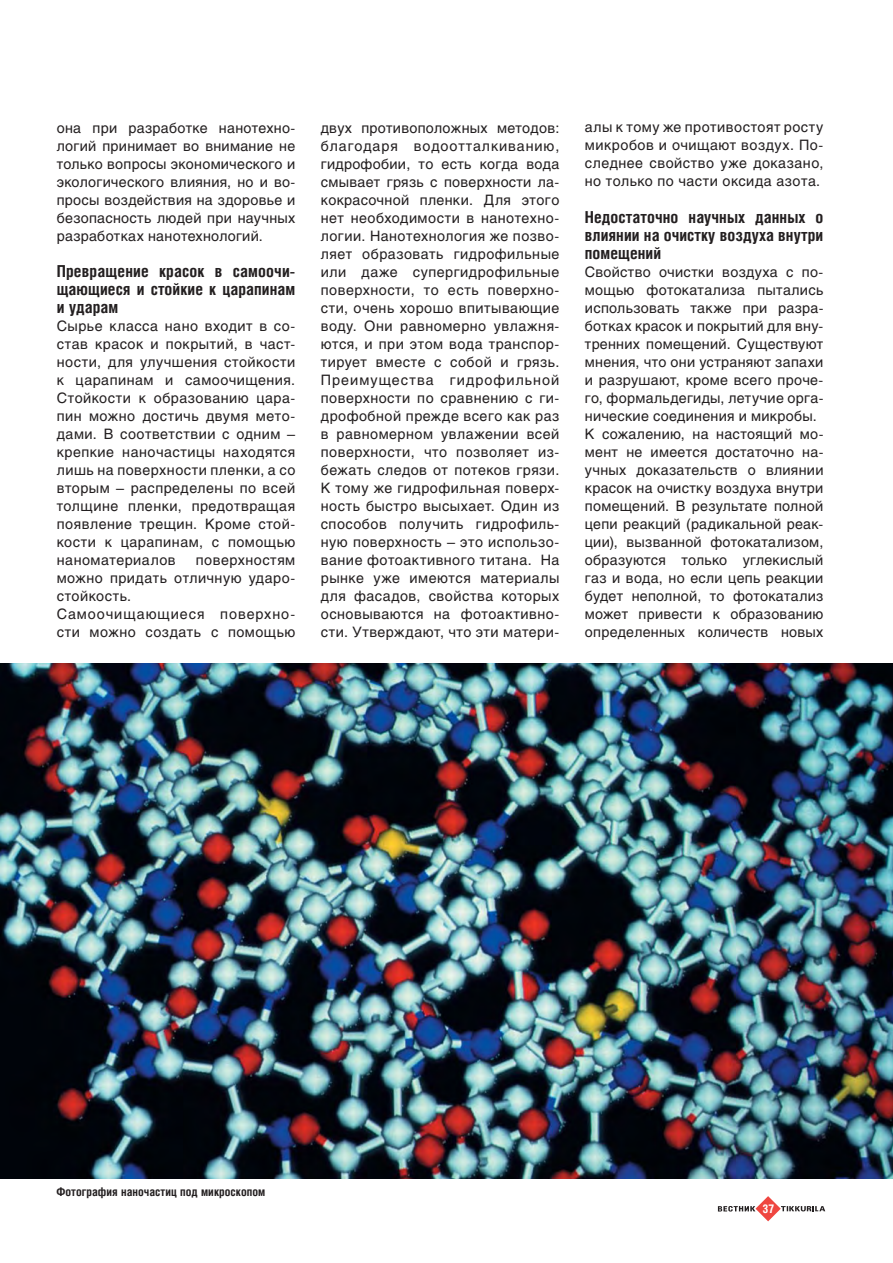
<style>
.page{position:relative;width:893px;height:1263px;background:#fff}
.page>*{position:absolute;margin:0;border:0;box-sizing:border-box;transform-origin:0 0}
.t1{font:700 16.5px/18px "Helios Cond";letter-spacing:.005em;color:#231f20;text-align:justify}
.t2{font:14.25px/18px "Helios";letter-spacing:.02em;color:#231f20;text-align:justify}
.t3{font:700 12px "Helios Cond";letter-spacing:.005em;color:#231f20}
.t4{font:700 12px "Helios Cond";color:#fff}
</style>
<div class="page">
<svg style="left:718px;top:1196px;width:107px;height:25px"></svg>
<img style="left:0;top:663px;width:893px;height:515px">
<p class="t2" style="left:57px;top:120px;width:240px">она при разработке нанотехно&shy;логий принимает во внимание не только вопросы экономического и экологического влияния, но и во&shy;просы воздействия на здоровье и безопасность людей при научных разработках нанотехнологий.</p>
<p class="t1" style="left:57px;top:263px;width:240px">Превращение красок в самоочи&shy;щающиеся и стойкие к царапинам и ударам</p>
<p class="t2" style="left:57px;top:318px;width:240px">Сырье класса нано входит в со&shy;став красок и покрытий, в част&shy;ности, для улучшения стойкости к царапинам и самоочищения.<br>Стойкости к образованию цара&shy;пин можно достичь двумя мето&shy;дами. В соответствии с одним – крепкие наночастицы находятся лишь на поверхности пленки, а со вторым – распределены по всей толщине пленки, предотвращая появление трещин. Кроме стой&shy;кости к царапинам, с помощью наноматериалов</p>
<p class="t2" style="left:57px;top:552px;width:240px;text-align:left;text-indent:139px">поверхностям можно придать отличную ударо&shy;стойкость.<br>Самоочищающиеся поверхно&shy;сти можно создать с помощью</p>
<p class="t2" style="left:321px;top:120px;width:240px">двух противоположных методов: благодаря водоотталкиванию, гидрофобии, то есть когда вода смывает грязь с поверхности ла&shy;кокрасочной пленки. Для этого нет необходимости в нанотехно&shy;логии. Нанотехнология же позво&shy;ляет образовать гидрофильные или даже супергидрофильные поверхности, то есть поверхно&shy;сти, очень хорошо впитывающие воду. Они равномерно увлажня&shy;ются, и при этом вода транспор&shy;тирует вместе с собой и грязь.<br>Преимущества гидрофильной поверхности по сравнению с ги&shy;дрофобной прежде всего как раз в равномерном увлажении всей поверхности, что позволяет из&shy;бежать следов от потеков грязи.<br>К тому же гидрофильная поверх&shy;ность быстро высыхает. Один из способов получить гидрофиль&shy;ную поверхность – это использо&shy;вание фотоактивного титана. На рынке уже имеются материалы для фасадов, свойства которых основываются на фотоактивно&shy;сти. Утверждают, что эти матери-</p>
<p class="t2" style="left:585px;top:120px;width:240px">алы к тому же противостоят росту микробов и очищают воздух. По&shy;следнее свойство уже доказано, но только по части оксида азота.</p>
<p class="t1" style="left:585px;top:209px;width:240px">Недостаточно научных данных о влиянии на очистку воздуха внутри помещений</p>
<p class="t2" style="left:585px;top:264px;width:240px;text-align:left">Свойство очистки воздуха с по&shy;мощью фотокатализа пытались использовать также при разра&shy;ботках красок и покрытий для вну&shy;тренних помещений. Существуют мнения, что они устраняют запахи и разрушают, кроме всего проче&shy;го, формальдегиды, летучие орга&shy;нические соединения и микробы.<br>К сожалению, на настоящий мо&shy;мент не имеется достаточно на&shy;учных доказательств о влиянии красок на очистку воздуха внутри помещений. В результате полной цепи реакций (радикальной реак&shy;ции), вызванной фотокатализом, образуются только углекислый газ и вода, но если цепь реакции будет неполной, то фотокатализ может привести к образованию определенных количеств новых</p>
<p class="t3" style="left:56px;top:1187px;width:211px">Фотография наночастиц под микроскопом</p>
<p class="t4" style="left:762px;top:1204px;width:13px">37</p>
</div>
